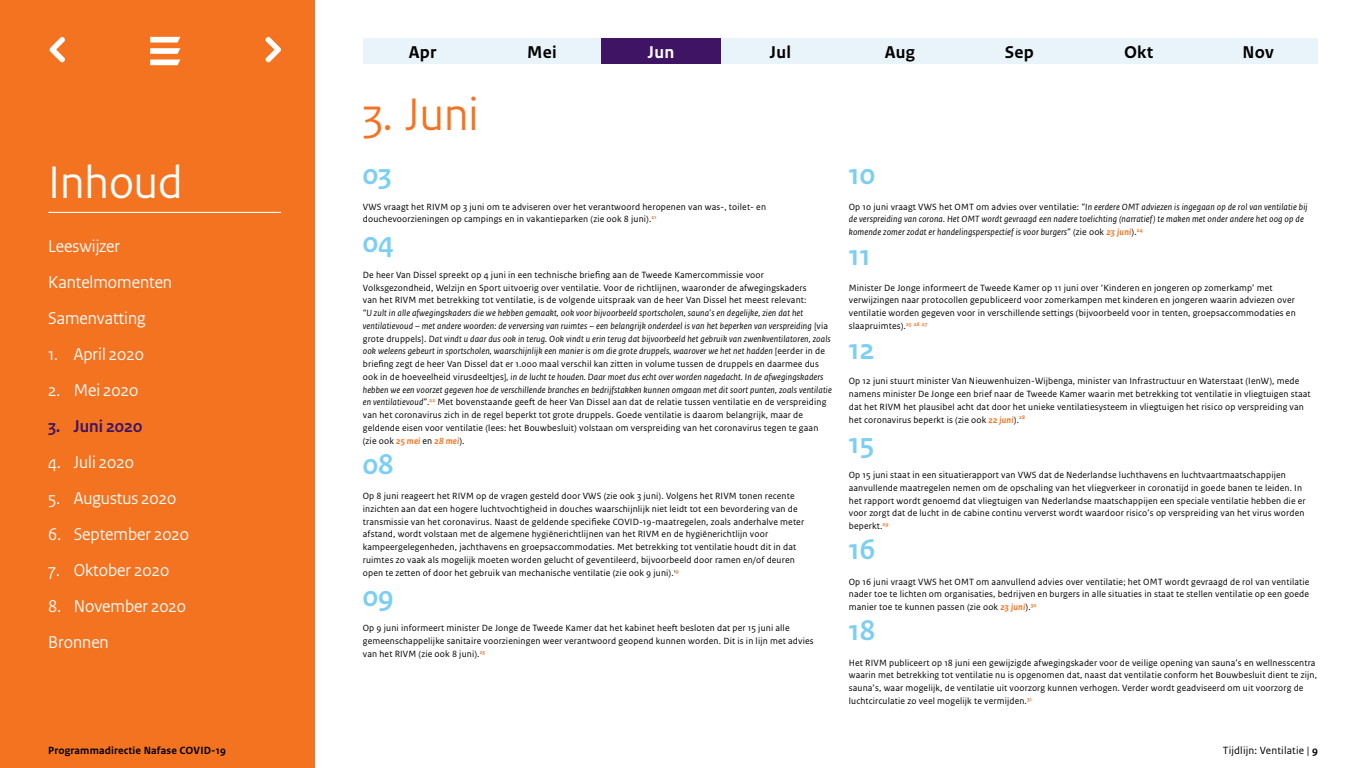
<style>
.page{position:relative;width:1366px;height:768px;background:#fff}
.page>*{position:absolute;margin:0;border:0;box-sizing:border-box;transform-origin:0 0}
.Kop_1_-genummerd{font:48px "Rijksoverheid Sans Heading";color:#f47321}
.Kop_1{font:48px "Rijksoverheid Sans Heading";color:#fff}
.Dag{font:700 30px "Rijksoverheid Sans Heading";color:#7ccff2}
.Kop_2_genummerd-1a{font:18px "Rijksoverheid Sans Heading";color:#fff}
.Kop_2{font:18px "Rijksoverheid Sans Heading";color:#fff}
.Maand_Zwart{font:700 18px "Rijksoverheid Sans Text";letter-spacing:.015em;color:#000}
.Kop_2_genummerd-1{font:700 18px "Rijksoverheid Sans Heading";color:#3f1464}
.Maand_Wit{font:700 18px "Rijksoverheid Sans Text";color:#fff}
.t1{font:700 11px "Rijksoverheid Sans Text";letter-spacing:.015em;color:#000}
.t2{font:11px "Rijksoverheid Sans Text";letter-spacing:.015em;color:#000}
.Plat{font:9.5px/12.8px "Rijksoverheid Sans Text";letter-spacing:.015em;color:#000}
.Plat-2{font:italic 9.5px/12.8px "Rijksoverheid Sans Text";letter-spacing:.015em;color:#000}
.s1{font-style:normal}
.s2{font-weight:700;font-style:italic;color:#f47321}
.s3{font-weight:700;color:#f47321}
.s4{font-weight:700}
</style>
<div class="page">
<div style="left:0;top:0;width:315px;height:768px;background:#f47321"></div>
<hr style="left:48px;top:212px;width:233px;height:1px;background:#fff">
<svg style="left:150px;top:37px;width:30px;height:17px"></svg>
<svg style="left:150px;top:60px;width:30px;height:5px"></svg>
<svg style="left:49px;top:36px;width:16px;height:27px"></svg>
<svg style="left:265px;top:36px;width:16px;height:27px"></svg>
<div style="left:363px;top:38px;width:119px;height:26px;background:#e9f4fa"></div>
<div style="left:482px;top:38px;width:120px;height:26px;background:#e9f4fa"></div>
<div style="left:602px;top:38px;width:119px;height:26px;background:#3f1464"></div>
<div style="left:721px;top:38px;width:119px;height:26px;background:#e9f4fa"></div>
<div style="left:840px;top:38px;width:120px;height:26px;background:#e9f4fa"></div>
<div style="left:960px;top:38px;width:119px;height:26px;background:#e9f4fa"></div>
<div style="left:1079px;top:38px;width:119px;height:26px;background:#e9f4fa"></div>
<div style="left:1198px;top:38px;width:120px;height:26px;background:#e9f4fa"></div>
<h1 class="Kop_1" style="left:48px;top:154px;width:136px">Inhoud</h1>
<h2 class="Kop_2" style="left:48px;top:236px;width:73px">Leeswijzer</h2>
<h2 class="Kop_2" style="left:48px;top:272px;width:125px">Kantelmomenten</h2>
<h2 class="Kop_2" style="left:48px;top:308px;width:99px">Samenvatting</h2>
<h2 class="Kop_2_genummerd-1a" style="left:48px;top:344px;width:97px">1. April 2020</h2>
<h2 class="Kop_2_genummerd-1a" style="left:48px;top:380px;width:92px">2. Mei 2020</h2>
<h2 class="Kop_2_genummerd-1" style="left:48px;top:416px;width:96px">3. Juni 2020</h2>
<h2 class="Kop_2_genummerd-1a" style="left:48px;top:452px;width:87px">4. Juli 2020</h2>
<h2 class="Kop_2_genummerd-1a" style="left:48px;top:488px;width:130px">5. Augustus 2020</h2>
<h2 class="Kop_2_genummerd-1a" style="left:48px;top:524px;width:142px">6. September 2020</h2>
<h2 class="Kop_2_genummerd-1a" style="left:48px;top:560px;width:123px">7. Oktober 2020</h2>
<h2 class="Kop_2_genummerd-1a" style="left:48px;top:596px;width:140px">8. November 2020</h2>
<h2 class="Kop_2" style="left:48px;top:632px;width:62px">Bronnen</h2>
<p class="Maand_Zwart" style="left:409px;top:42px;width:29px">Apr</p>
<p class="Maand_Zwart" style="left:527px;top:42px;width:31px">Mei</p>
<p class="Maand_Wit" style="left:648px;top:42px;width:28px">Jun</p>
<p class="Maand_Zwart" style="left:770px;top:42px;width:23px">Jul</p>
<p class="Maand_Zwart" style="left:885px;top:42px;width:32px">Aug</p>
<p class="Maand_Zwart" style="left:1005px;top:42px;width:31px">Sep</p>
<p class="Maand_Zwart" style="left:1124px;top:42px;width:31px">Okt</p>
<p class="Maand_Zwart" style="left:1242px;top:42px;width:33px">Nov</p>
<h1 class="Kop_1_-genummerd" style="left:363px;top:86px;width:117px">3. Juni</h1>
<h2 class="Dag" style="left:363px;top:157px;width:30px">03</h2>
<p class="Plat" style="left:363px;top:200px;width:405px">VWS vraagt het RIVM op 3 juni om te adviseren over het verantwoord heropenen van was-, toilet- en douchevoorzieningen op campings en in vakantieparken (zie ook 8 juni).<sup>21</sup></p>
<h2 class="Dag" style="left:363px;top:226px;width:32px">04</h2>
<p class="Plat" style="left:363px;top:269px;width:403px">De heer Van Dissel spreekt op 4 juni in een technische briefing aan de Tweede Kamercommissie voor</p>
<p class="Plat" style="left:363px;top:281px;width:445px">Volksgezondheid, Welzijn en Sport uitvoerig over ventilatie. Voor de richtlijnen, waaronder de afwegingskaders</p>
<p class="Plat" style="left:363px;top:294px;width:445px">van het RIVM met betrekking tot ventilatie, is de volgende uitspraak van de heer Van Dissel het meest relevant:</p>
<p class="Plat-2" style="left:363px;top:307px;width:470px">“U zult in alle afwegingskaders die we hebben gemaakt, ook voor bijvoorbeeld sportscholen, sauna’s en degelijke, zien dat het ventilatievoud – met andere woorden: de verversing van ruimtes – een belangrijk onderdeel is van het beperken van verspreiding <span class="s1">[via grote druppels].</span> Dat vindt u daar dus ook in terug. Ook vindt u erin terug dat bijvoorbeeld het gebruik van zwenkventilatoren, zoals ook weleens gebeurt in sportscholen, waarschijnlijk een manier is om die grote druppels, waarover we het net hadden <span class="s1">[eerder in de briefing zegt de heer Van Dissel dat er 1.000 maal verschil kan zitten in volume tussen de druppels en daarmee dus ook in de hoeveelheid virusdeeltjes]</span>, in de lucht te houden. Daar moet dus echt over worden nagedacht. In de afwegingskaders hebben we een voorzet gegeven hoe de verschillende branches en bedrijfstakken kunnen omgaan met dit soort punten, zoals ventilatie en ventilatievoud”<span class="s1">.</span><sup>22</sup> <span class="s1">Met bovenstaande geeft de heer Van Dissel aan dat de relatie tussen ventilatie en de verspreiding van het coronavirus zich in de regel beperkt tot grote druppels. Goede ventilatie is daarom belangrijk, maar de</span></p>
<p class="Plat" style="left:363px;top:422px;width:457px">geldende eisen voor ventilatie (lees: het Bouwbesluit) volstaan om verspreiding van het coronavirus tegen te gaan (zie ook <span class="s2">25 mei</span> en <span class="s2">28 mei</span>).</p>
<h2 class="Dag" style="left:363px;top:447px;width:32px">08</h2>
<p class="Plat" style="left:363px;top:490px;width:433px">Op 8 juni reageert het RIVM op de vragen gesteld door VWS (zie ook 3 juni). Volgens het RIVM tonen recente</p>
<p class="Plat" style="left:363px;top:503px;width:436px">inzichten aan dat een hogere luchtvochtigheid in douches waarschijnlijk niet leidt tot een bevordering van de</p>
<p class="Plat" style="left:363px;top:515px;width:443px">transmissie van het coronavirus. Naast de geldende specifieke COVID-19-maatregelen, zoals anderhalve meter</p>
<p class="Plat" style="left:363px;top:528px;width:407px">afstand, wordt volstaan met de algemene hygiënerichtlijnen van het RIVM en de hygiënerichtlijn voor</p>
<p class="Plat" style="left:363px;top:541px;width:435px">kampeergelegenheden, jachthavens en groepsaccommodaties. Met betrekking tot ventilatie houdt dit in dat</p>
<p class="Plat" style="left:363px;top:554px;width:434px">ruimtes zo vaak als mogelijk moeten worden gelucht of geventileerd, bijvoorbeeld door ramen en/of deuren</p>
<p class="Plat" style="left:363px;top:566px;width:318px">open te zetten of door het gebruik van mechanische ventilatie (zie ook 9 juni).<sup>1</sup><sup>9</sup></p>
<h2 class="Dag" style="left:363px;top:579px;width:32px">09</h2>
<p class="Plat" style="left:363px;top:622px;width:428px">Op 9 juni informeert minister De Jonge de Tweede Kamer dat het kabinet heeft besloten dat per 15 juni alle</p>
<p class="Plat" style="left:363px;top:635px;width:452px">gemeenschappelijke sanitaire voorzieningen weer verantwoord geopend kunnen worden. Dit is in lijn met advies</p>
<p class="Plat" style="left:363px;top:647px;width:124px">van het RIVM (zie ook 8 juni).<sup>23</sup></p>
<h2 class="Dag" style="left:849px;top:157px;width:28px">10</h2>
<p class="Plat-2" style="left:849px;top:200px;width:460px"><span class="s1">Op 10 juni vraagt VWS het OMT om advies over ventilatie:</span> “In eerdere OMT adviezen is ingegaan op de rol van ventilatie bij de verspreiding van corona. Het OMT wordt gevraagd een nadere toelichting (narratief) te maken met onder andere het oog op de komende zomer zodat er handelingsperspectief is voor burgers” <span class="s1">(zie ook</span> <span class="s3">23 juni</span><span class="s1">).</span><sup>24</sup></p>
<h2 class="Dag" style="left:849px;top:238px;width:23px">11</h2>
<p class="Plat" style="left:849px;top:281px;width:425px">Minister De Jonge informeert de Tweede Kamer op 11 juni over ‘Kinderen en jongeren op zomerkamp’ met</p>
<p class="Plat" style="left:849px;top:294px;width:448px;text-align:justify">verwijzingen naar protocollen gepubliceerd voor zomerkampen met kinderen en jongeren waarin adviezen over ventilatie worden gegeven voor in verschillende settings (bijvoorbeeld voor in tenten, groepsaccommodaties en slaapruimtes).<sup>25</sup> <sup>26</sup> <sup>27</sup></p>
<h2 class="Dag" style="left:849px;top:332px;width:27px">12</h2>
<p class="Plat" style="left:849px;top:375px;width:463px">Op 12 juni stuurt minister Van Nieuwenhuizen-Wijbenga, minister van Infrastructuur en Waterstaat (IenW), mede namens minister De Jonge een brief naar de Tweede Kamer waarin met betrekking tot ventilatie in vliegtuigen staat dat het RIVM het plausibel acht dat door het unieke ventilatiesysteem in vliegtuigen het risico op verspreiding van het coronavirus beperkt is (zie ook <span class="s2">22 juni</span>).<sup>28</sup></p>
<h2 class="Dag" style="left:849px;top:426px;width:27px">15</h2>
<p class="Plat" style="left:849px;top:469px;width:458px">Op 15 juni staat in een situatierapport van VWS dat de Nederlandse luchthavens en luchtvaartmaatschappijen aanvullende maatregelen nemen om de opschaling van het vliegverkeer in coronatijd in goede banen te leiden. In het rapport wordt genoemd dat vliegtuigen van Nederlandse maatschappijen een speciale ventilatie hebben die er voor zorgt dat de lucht in de cabine continu ververst wordt waardoor risico’s op verspreiding van het virus worden beperkt.<sup>29</sup></p>
<h2 class="Dag" style="left:849px;top:533px;width:28px">16</h2>
<p class="Plat" style="left:849px;top:575px;width:462px;text-align:justify">Op 16 juni vraagt VWS het OMT om aanvullend advies over ventilatie; het OMT wordt gevraagd de rol van ventilatie nader toe te lichten om organisaties, bedrijven en burgers in alle situaties in staat te stellen ventilatie op een goede manier toe te kunnen passen (zie ook <span class="s2">23 juni</span>).<sup>30</sup></p>
<h2 class="Dag" style="left:849px;top:614px;width:28px">18</h2>
<p class="Plat" style="left:849px;top:656px;width:470px">Het RIVM publiceert op 18 juni een gewijzigde afwegingskader voor de veilige opening van sauna’s en wellnesscentra waarin met betrekking tot ventilatie nu is opgenomen dat, naast dat ventilatie conform het Bouwbesluit dient te zijn, sauna’s, waar mogelijk, de ventilatie uit voorzorg kunnen verhogen. Verder wordt geadviseerd om uit voorzorg de luchtcirculatie zo veel mogelijk te vermijden.<sup>31</sup></p>
<p class="t1" style="left:48px;top:744px;width:179px">Programmadirectie Nafase COVID-19</p>
<p class="t2" style="left:1223px;top:744px;width:96px">Tijdlijn: Ventilatie | <span class="s4">9</span></p>
</div>
